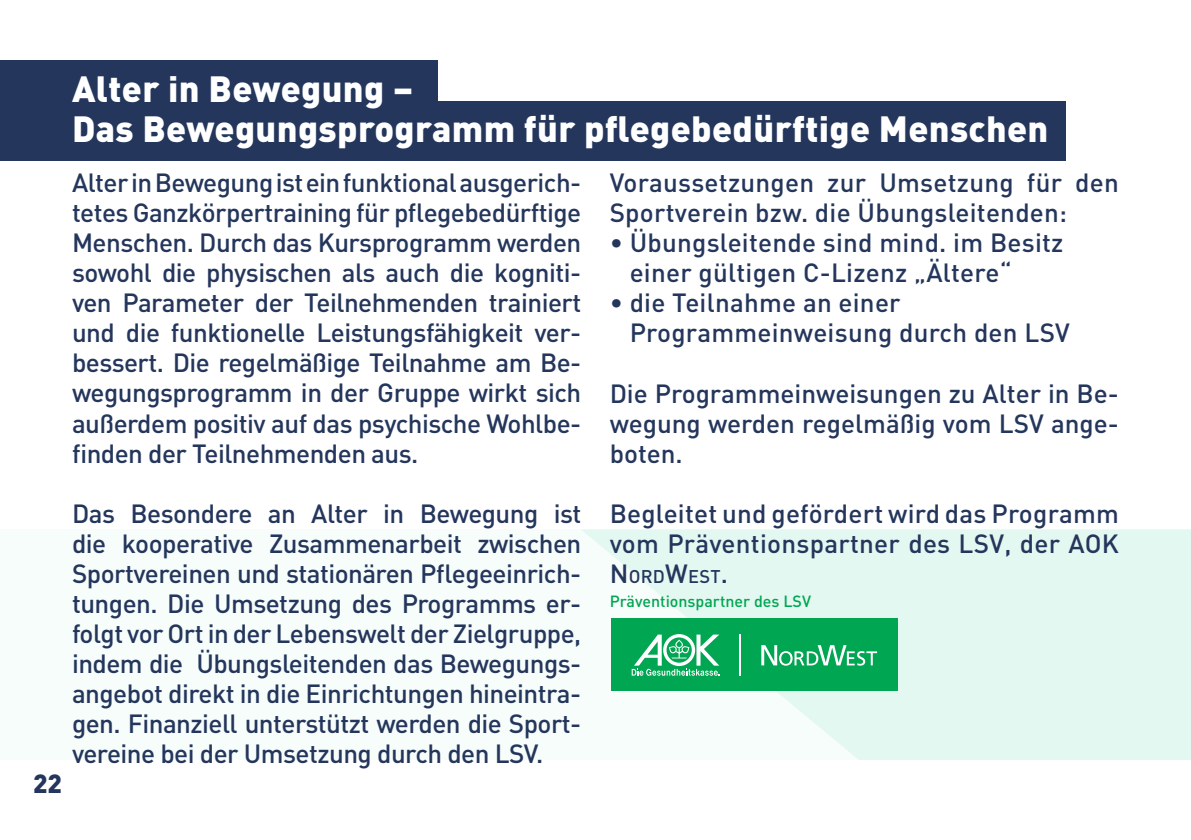
<style>
.page{position:relative;width:1191px;height:840px;background:#fff}
.page>*{position:absolute;margin:0;border:0;box-sizing:border-box;transform-origin:0 0}
.t1{font:900 36px/40px "DIN Pro";letter-spacing:.01em;color:#fff}
.t2{font:500 26px/30px "DIN Pro";letter-spacing:.01em;color:#24365c}
.t3{font:900 26px "DIN Pro";color:#24365c}
.t4{font:500 18.2px "DIN Pro";letter-spacing:.015em;color:#24365c}
.t5{font:500 16px "DIN Pro";color:#00a651}
.s1{font-size:26px}
</style>
<div class="page">
<div style="left:0;top:60px;width:438px;height:59px;background:#24365c"></div>
<div style="left:0;top:101px;width:1065px;height:59px;background:#24365c"></div>
<div style="left:0;top:529px;width:1191px;height:230px;background:#f7fdfb"></div>
<svg style="left:582px;top:529px;width:609px;height:230px;fill:#e3f8f1"></svg>
<div style="left:611px;top:617px;width:286px;height:73px;background:#00a651"></div>
<svg style="left:631px;top:634px;width:89px;height:41px"></svg>
<svg style="left:761px;top:645px;width:116px;height:20px"></svg>
<hr style="left:740px;top:634px;width:1px;height:41px;background:#fff">
<h1 class="t1" style="left:72px;top:67px;width:978px">Alter in Bewegung –<br>Das Bewegungsprogramm für pflegebedürftige Menschen</h1>
<p class="t2" style="left:72px;top:167px;width:511px;text-align:justify">Alter in Bewegung ist ein funktional ausgerich&shy;tetes Ganzkörpertraining für pflegebedürftige Menschen. Durch das Kursprogramm werden sowohl die physischen als auch die kogniti&shy;ven Parameter der Teilnehmenden trainiert und die funktionelle Leistungsfähigkeit ver&shy;bessert. Die regelmäßige Teilnahme am Be&shy;wegungsprogramm in der Gruppe wirkt sich außerdem positiv auf das psychische Wohlbe&shy;finden der Teilnehmenden aus.</p>
<p class="t2" style="left:609px;top:167px;width:511px">Voraussetzungen zur Umsetzung für den<br>Sportverein bzw. die Übungsleitenden:</p>
<p class="t2" style="left:629px;top:227px;width:435px;text-indent:-20px">• Übungsleitende sind mind. im Besitz einer gültigen C-Lizenz „Ältere“</p>
<p class="t2" style="left:629px;top:287px;width:442px;text-indent:-20px">• die Teilnahme an einer<br>Programmeinweisung durch den LSV</p>
<p class="t2" style="left:609px;top:377px;width:511px;text-align:justify">Die Programmeinweisungen zu Alter in Be&shy;wegung werden regelmäßig vom LSV ange&shy;boten.</p>
<p class="t3" style="left:33px;top:765px;width:30px">22</p>
<p class="t2" style="left:72px;top:497px;width:511px;text-align:justify">Das Besondere an Alter in Bewegung ist die kooperative Zusammenarbeit zwischen Sportvereinen und stationären Pflegeeinrich&shy;tungen. Die Umsetzung des Programms er&shy;folgt vor Ort in der Lebenswelt der Zielgruppe, indem die Übungsleitenden das Bewegungs&shy;angebot direkt in die Einrichtungen hineintra&shy;gen. Finanziell unterstützt werden die Sport&shy;vereine bei der Umsetzung durch den LSV.</p>
<p class="t2" style="left:609px;top:497px;width:511px">Begleitet und gefördert wird das Programm vom Präventionspartner des LSV, der AOK</p>
<p class="t4" style="left:609px;top:563px;width:120px"><span class="s1">N</span>ORD<span class="s1">W</span>EST<span class="s1">.</span></p>
<p class="t5" style="left:609px;top:589px;width:203px">Präventionspartner des LSV</p>
</div>
